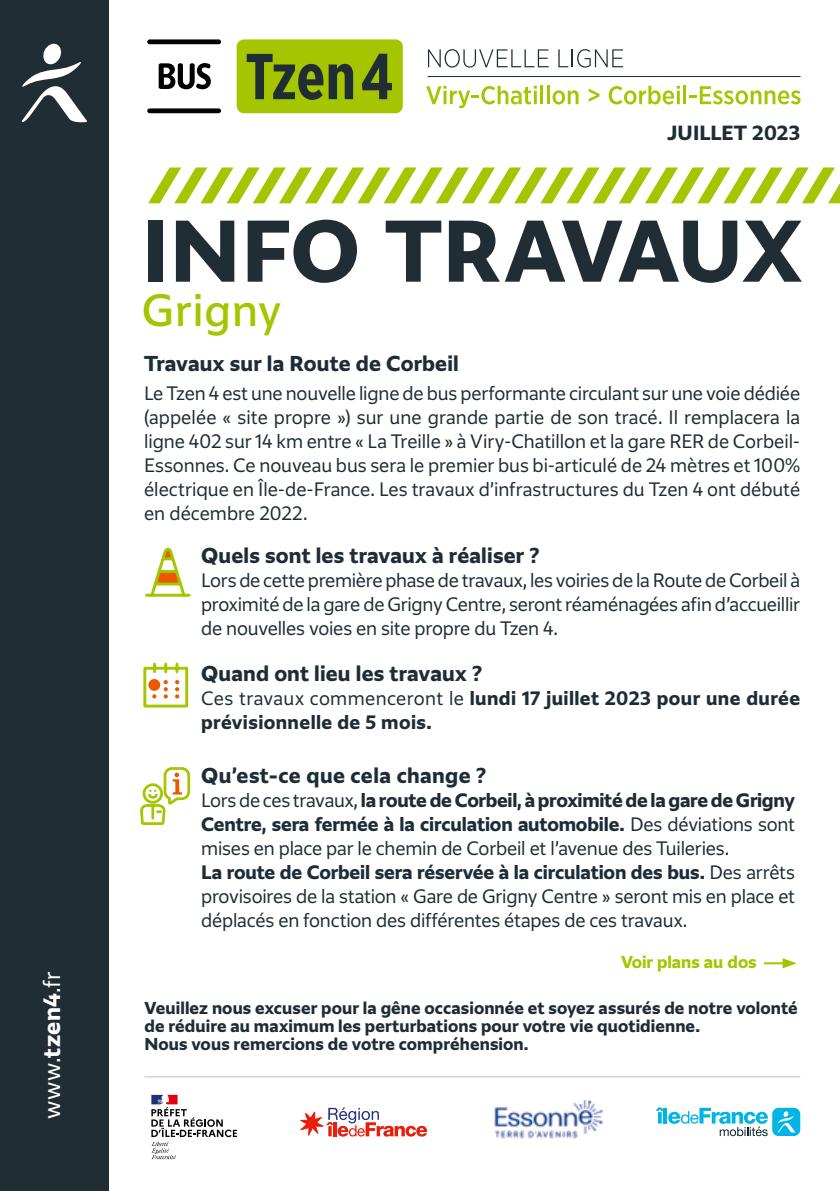
<style>
.page{position:relative;width:840px;height:1191px;background:#fff}
.page>*{position:absolute;margin:0;border:0;box-sizing:border-box;transform-origin:0 0}
.t1{font:700 81px "Grand Paris";letter-spacing:.01em;color:#212d34}
.t2{font:42px "Grand Paris";letter-spacing:.025em;color:#a4c500}
.t3{font:300 22px "Grand Paris";color:#fff}
.t4{font:700 20px "Grand Paris";letter-spacing:.01em;color:#1e2c36}
.t5{font:700 19px "Grand Paris";letter-spacing:.005em;color:#1e2c36}
.t6{font:300 18px/24px "Grand Paris";letter-spacing:-.01em;color:#1e2c36;text-align:justify}
.t7{font:700 18px/24px "Grand Paris";letter-spacing:.025em;color:#1e2c36}
.t8{font:700 16px/18px "Grand Paris";letter-spacing:.005em;color:#1e2c36}
.t9{font:700 16px "Grand Paris";color:#a4c500}
.s1{font-weight:700}
.s2{font-weight:300}
</style>
<div class="page">
<hr style="left:144px;top:1076px;width:655px;height:1px;background:#b5c1c9">
<div style="left:0;top:0;width:109px;height:1191px;background:#212d34"></div>
<svg style="left:148px;top:167px;width:691px;height:36px"></svg>
<svg style="left:21px;top:43px;width:66px;height:80px"></svg>
<svg style="left:655px;top:1107px;width:112px;height:29px"></svg>
<div style="left:771px;top:1107px;width:28px;height:29px;background:#00b5e5;border-radius:6px"></div>
<svg style="left:778px;top:1111px;width:16px;height:21px"></svg>
<svg style="left:300px;top:1107px;width:127px;height:29px"></svg>
<svg style="left:426px;top:86px;width:110px;height:22px"></svg>
<hr style="left:540px;top:86px;width:3px;height:18px;background:#a4c500">
<hr style="left:546px;top:86px;width:3px;height:18px;background:#a4c500">
<svg style="left:552px;top:90px;width:26px;height:14px"></svg>
<svg style="left:588px;top:89px;width:11px;height:13px"></svg>
<svg style="left:608px;top:86px;width:71px;height:18px"></svg>
<hr style="left:683px;top:86px;width:3px;height:18px;background:#a4c500">
<svg style="left:689px;top:86px;width:111px;height:18px"></svg>
<svg style="left:428px;top:49px;width:120px;height:19px"></svg>
<svg style="left:558px;top:49px;width:64px;height:19px"></svg>
<hr style="left:427px;top:76px;width:373px;height:1px;background:#212d34">
<div style="left:236px;top:39px;width:166px;height:74px;background:#a4c500;border-radius:7px"></div>
<svg style="left:246px;top:54px;width:107px;height:46px"></svg>
<svg style="left:361px;top:54px;width:31px;height:45px"></svg>
<svg style="left:158px;top:63px;width:53px;height:26px"></svg>
<div style="left:147px;top:39px;width:74px;height:5px;background:#030000;border-radius:2px"></div>
<div style="left:147px;top:108px;width:74px;height:5px;background:#030000;border-radius:2px"></div>
<hr style="left:763px;top:962px;width:22px;height:2px;background:#a4c500">
<svg style="left:782px;top:958px;width:14px;height:10px"></svg>
<img style="left:494px;top:1099px;width:109px;height:40px">
<svg style="left:151px;top:1094px;width:86px;height:65px"></svg>
<svg style="left:145px;top:547px;width:46px;height:50px"></svg>
<svg style="left:143px;top:662px;width:46px;height:46px"></svg>
<svg style="left:140px;top:767px;width:51px;height:58px"></svg>
<p class="t3" style="left:38px;top:1118px;width:149px;rotate:-90deg">www.<span class="s1">tzen4</span>.fr</p>
<p class="t5" style="left:667px;top:120px;width:134px">JUILLET 2023</p>
<h1 class="t1" style="left:142px;top:197px;width:661px">INFO TRAVAUX</h1>
<h2 class="t2" style="left:142px;top:282px;width:141px">Grigny</h2>
<p class="t4" style="left:144px;top:350px;width:316px">Travaux sur la Route de Corbeil</p>
<p class="t6" style="left:144px;top:381px;width:657px">Le Tzen 4 est une nouvelle ligne de bus performante circulant sur une voie dédiée (appelée « site propre ») sur une grande partie de son tracé. Il remplacera la ligne 402 sur 14 km entre « La Treille » à Viry-Chatillon et la gare RER de Corbeil-Essonnes. Ce nouveau bus sera le premier bus bi-articulé de 24 mètres et 100% électrique en Île-de-France. Les travaux d’infrastructures du Tzen 4 ont débuté en décembre 2022.</p>
<p class="t4" style="left:201px;top:542px;width:340px">Quels sont les travaux à réaliser ?</p>
<p class="t6" style="left:201px;top:568px;width:600px">Lors de cette première phase de travaux, les voiries de la Route de Corbeil à proximité de la gare de Grigny Centre, seront réaménagées afin d’accueillir de nouvelles voies en site propre du Tzen 4.</p>
<p class="t4" style="left:201px;top:660px;width:282px">Quand ont lieu les travaux ?</p>
<p class="t7" style="left:201px;top:685px;width:600px"><span class="s2">Ces travaux commenceront le</span> lundi 17 juillet 2023 pour une durée prévisionnelle de 5 mois.</p>
<p class="t4" style="left:201px;top:761px;width:286px">Qu’est-ce que cela change ?</p>
<p class="t6" style="left:201px;top:787px;width:595px;text-align:left">Lors de ces travaux, <span class="s1">la route de Corbeil, à proximité de la gare de Grigny Centre, sera fermée à la circulation automobile.</span> Des déviations sont mises en place par le chemin de Corbeil et l’avenue des Tuileries.<br><span class="s1">La route de Corbeil sera réservée à la circulation des bus.</span> Des arrêts provisoires de la station « Gare de Grigny Centre » seront mis en place et déplacés en fonction des différentes étapes de ces travaux.</p>
<p class="t9" style="left:620px;top:951px;width:137px">Voir plans au dos</p>
<p class="t8" style="left:144px;top:998px;width:654px">Veuillez nous excuser pour la gêne occasionnée et soyez assurés de notre volonté de réduire au maximum les perturbations pour votre vie quotidienne.<br>Nous vous remercions de votre compréhension.</p>
</div>
